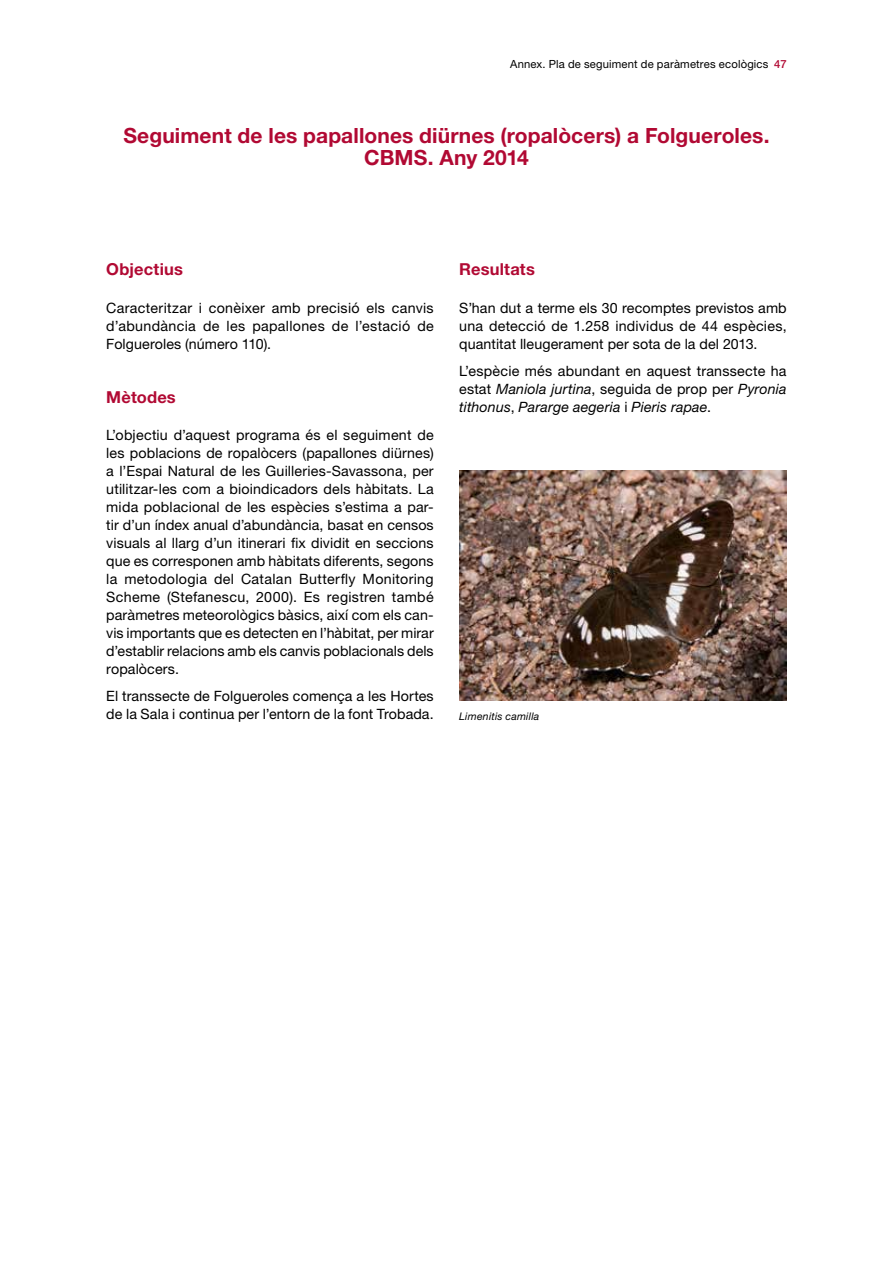
<style>
.page{position:relative;width:893px;height:1263px;background:#fff}
.page>*{position:absolute;margin:0;border:0;box-sizing:border-box;transform-origin:0 0}
.t1{font:700 21px/22.5px "Helvetica Neue LT Std";letter-spacing:.005em;color:#b10933;text-align:center}
.t2{font:700 16.5px "Helvetica Neue LT Std";letter-spacing:.01em;color:#b10933}
.t3{font:14.25px/18px "Helvetica Neue LT Std";letter-spacing:.005em;color:#000;text-align:justify}
.t4{font:11.25px "Helvetica Neue LT Std";letter-spacing:.015em;color:#000}
.t5{font:italic 10.5px "Helvetica Neue LT Std";letter-spacing:.02em;color:#000}
.s1{font-weight:500;color:#b10933}
.s2{font-style:italic}
</style>
<div class="page">
<img style="left:459px;top:471px;width:328px;height:230px">
<p class="t4" style="left:510px;top:57px;width:278px">Annex. Pla de seguiment de paràmetres ecològics <span class="s1">47</span></p>
<h1 class="t1" style="left:123px;top:123px;width:648px">Seguiment de les papallones diürnes (ropalòcers) a Folgueroles.<br>CBMS. Any 2014</h1>
<p class="t2" style="left:106px;top:259px;width:78px">Objectius</p>
<p class="t3" style="left:106px;top:299px;width:329px">Caracteritzar i conèixer amb precisió els canvis d’abundància de les papallones de l’estació de Folgueroles (número 110).</p>
<p class="t2" style="left:106px;top:387px;width:71px">Mètodes</p>
<p class="t3" style="left:106px;top:426px;width:329px">L’objectiu d’aquest programa és el seguiment de les poblacions de ropalòcers (papallones diürnes) a l’Espai Natural de les Guilleries-Savassona, per utilitzar-les com a bioindicadors dels hàbitats. La mida poblacional de les espècies s’estima a par&shy;tir d’un índex anual d’abundància, basat en censos visuals al llarg d’un itinerari fix dividit en seccions que es corresponen amb hàbitats diferents, segons la metodologia del Catalan Butterfly Monitoring Scheme (Stefanescu, 2000). Es registren també paràmetres meteorològics bàsics, així com els can&shy;vis importants que es detecten en l’hàbitat, per mirar d’establir relacions amb els canvis poblacionals dels ropalòcers.</p>
<p class="t3" style="left:106px;top:687px;width:329px">El transsecte de Folgueroles comença a les Hortes de la Sala i continua per l’entorn de la font Trobada.</p>
<p class="t2" style="left:459px;top:259px;width:77px">Resultats</p>
<p class="t3" style="left:459px;top:299px;width:329px">S’han dut a terme els 30 recomptes previstos amb una detecció de 1.258 individus de 44 espècies, quantitat lleugerament per sota de la del 2013.</p>
<p class="t3" style="left:459px;top:362px;width:329px">L’espècie més abundant en aquest transsecte ha estat <span class="s2">Maniola jurtina</span>, seguida de prop per <span class="s2">Pyronia tithonus</span>, <span class="s2">Pararge aegeria</span> i <span class="s2">Pieris rapae</span>.</p>
<p class="t5" style="left:459px;top:710px;width:82px">Limenitis camilla</p>
</div>
